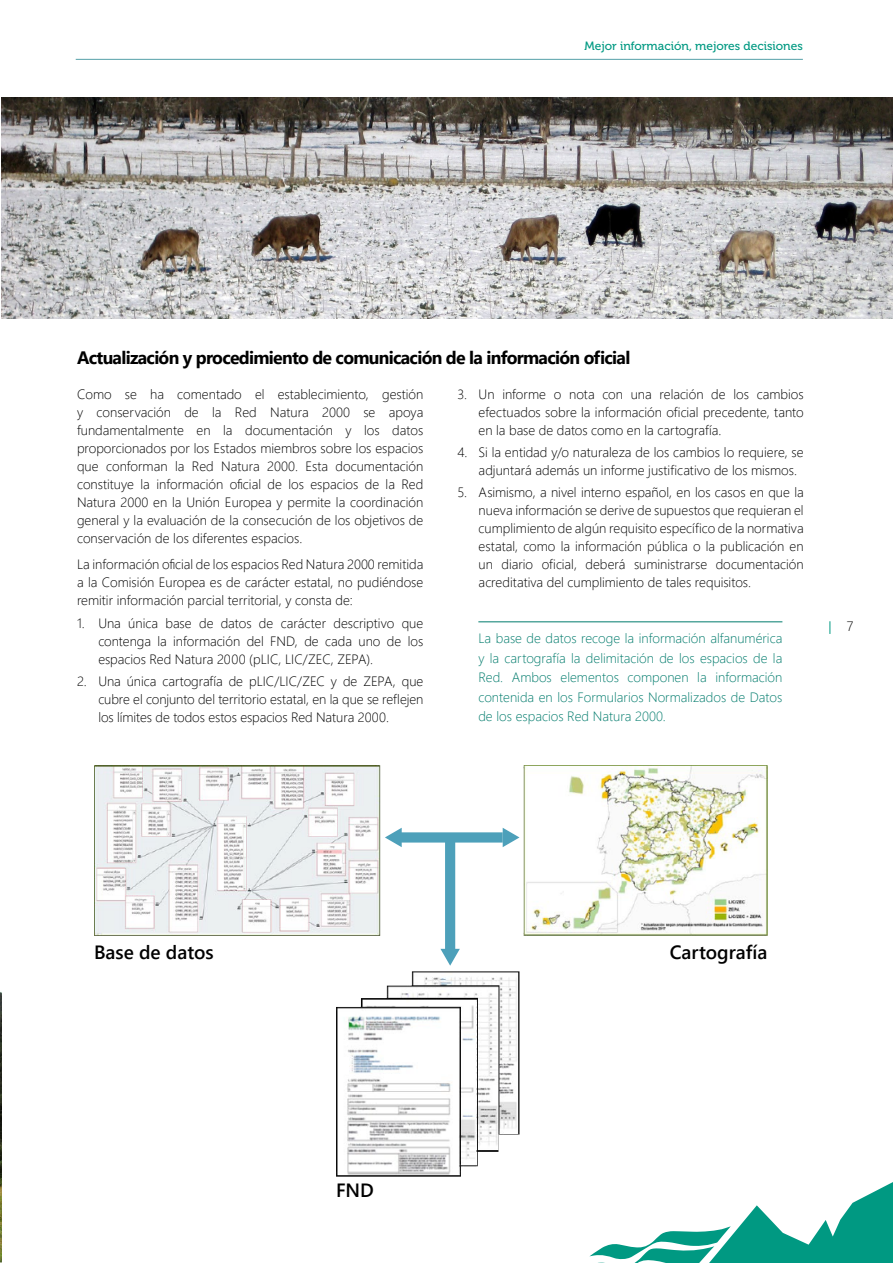
<style>
.page{position:relative;width:893px;height:1263px;background:#fff}
.page>*{position:absolute;margin:0;border:0;box-sizing:border-box;transform-origin:0 0}
.t1{font:600 19.2px "Segoe UI";color:#000}
.t2{font:700 18px "Segoe UI";letter-spacing:-.04em;color:#000}
.t3{font:300 13.5px/18px "Segoe UI";color:#000;text-align:justify}
.t4{font:300 13.5px/19.5px "Segoe UI";color:#007b6c;text-align:justify}
.t5{font:12px "Museo 500";color:#009982}
</style>
<div class="page">
<img style="left:1px;top:97px;width:892px;height:222px">
<svg style="left:829px;top:621px;width:1px;height:13px"></svg>
<img style="left:0;top:992px;width:1px;height:271px">
<hr style="left:478px;top:621px;width:304px;height:1px;background:#007b6c">
<hr style="left:76px;top:59px;width:727px;height:1px;background:#54a0a8">
<svg style="left:589px;top:1182px;width:304px;height:81px"></svg>
<img style="left:524px;top:765px;width:243px;height:171px">
<img style="left:94px;top:765px;width:286px;height:171px">
<img style="left:336px;top:971px;width:183px;height:206px">
<div style="left:398px;top:832px;width:105px;height:10px;background:#4da0ba"></div>
<div style="left:445px;top:837px;width:10px;height:112px;background:#4da0ba"></div>
<svg style="left:385px;top:828px;width:17px;height:19px"></svg>
<svg style="left:503px;top:828px;width:16px;height:19px"></svg>
<svg style="left:440px;top:949px;width:20px;height:17px"></svg>
<p class="t5" style="left:584px;top:40px;width:220px">Mejor información, mejores decisiones</p>
<h2 class="t2" style="left:77px;top:340px;width:555px">Actualización y procedimiento de comunicación de la información oficial</h2>
<p class="t3" style="left:77px;top:384px;width:348px">Como se ha comentado el establecimiento, gestión y conservación de la Red Natura 2000 se apoya fundamentalmente en la documentación y los datos proporcionados por los Estados miembros sobre los espacios que conforman la Red Natura 2000. Esta documentación constituye la información oficial de los espacios de la Red Natura 2000 en la Unión Europea y permite la coordinación general y la evaluación de la consecución de los objetivos de conservación de los diferentes espacios.</p>
<p class="t3" style="left:77px;top:554px;width:348px">La información oficial de los espacios Red Natura 2000 remitida a la Comisión Europea es de carácter estatal, no pudiéndose remitir información parcial territorial, y consta de:</p>
<p class="t3" style="left:98px;top:612px;width:327px;text-indent:-21px">1. Una única base de datos de carácter descriptivo que contenga la información del FND, de cada uno de los espacios Red Natura 2000 (pLIC, LIC/ZEC, ZEPA).</p>
<p class="t3" style="left:98px;top:671px;width:327px;text-indent:-21px">2. Una única cartografía de pLIC/LIC/ZEC y de ZEPA, que cubre el conjunto del territorio estatal, en la que se reflejen los límites de todos estos espacios Red Natura 2000.</p>
<p class="t3" style="left:479px;top:384px;width:327px;text-indent:-21px">3. Un informe o nota con una relación de los cambios efectuados sobre la información oficial precedente, tanto en la base de datos como en la cartografía.</p>
<p class="t3" style="left:479px;top:442px;width:326px;text-indent:-21px">4. Si la entidad y/o naturaleza de los cambios lo requiere, se adjuntará además un informe justificativo de los mismos.</p>
<p class="t3" style="left:479px;top:482px;width:326px;text-indent:-21px">5. Asimismo, a nivel interno español, en los casos en que la nueva información se derive de supuestos que requieran el cumplimiento de algún requisito específico de la normativa estatal, como la información pública o la publicación en un diario oficial, deberá suministrarse documentación acreditativa del cumplimiento de tales requisitos.</p>
<p class="t4" style="left:478px;top:628px;width:306px">La base de datos recoge la información alfanumérica y la cartografía la delimitación de los espacios de la Red. Ambos elementos componen la información contenida en los Formularios Normalizados de Datos de los espacios Red Natura 2000.</p>
<p class="t3" style="left:847px;top:616px;width:8px">7</p>
<h1 class="t1" style="left:94px;top:934px;width:121px">Base de datos</h1>
<h1 class="t1" style="left:670px;top:934px;width:99px">Cartografía</h1>
<h1 class="t1" style="left:336px;top:1172px;width:39px">FND</h1>
</div>
